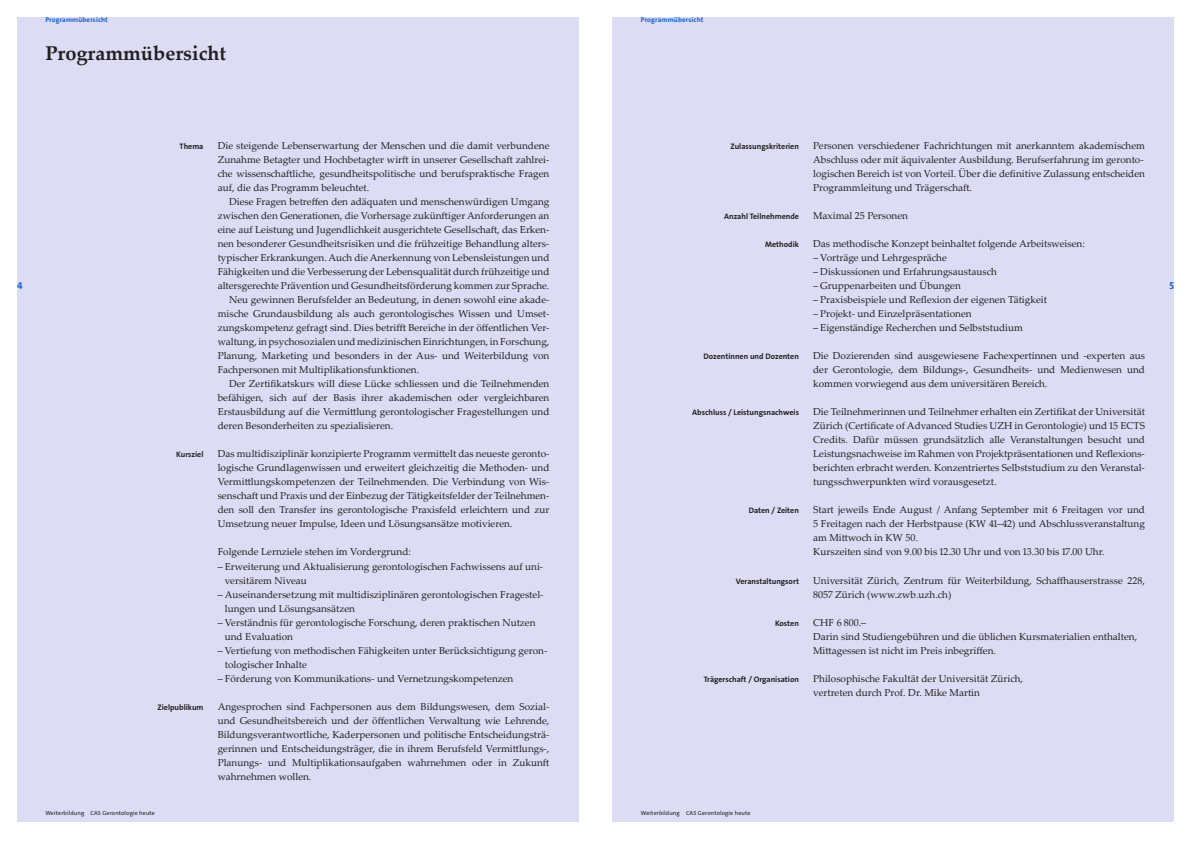
<style>
.page{position:relative;width:1191px;height:842px;background:#fff}
.page>*{position:absolute;margin:0;border:0;box-sizing:border-box;transform-origin:0 0}
.Titel{font:700 20px "Palatino Linotype";color:#231f20}
.Lauftext{font:10px/14px "Palatino Linotype";color:#231f20;text-align:justify}
.Lauftext_Einzug{font:10px/14px "Palatino Linotype";color:#231f20}
.Pagina_links{font:10px "The Sans LP7 Bld";color:#145fc7}
.Programmübersicht_Ti{font:8px "The Sans LP7 Bld";color:#231f20}
.t1{font:7px "The Sans LP7 Bld";letter-spacing:.02em;color:#145fc7}
.Fusszeile{font:6px "The Sans LP5 Plain";letter-spacing:.02em;color:#231f20}
</style>
<div class="page">
<div style="left:17px;top:17px;width:561px;height:804px;background:#dcdcf5"></div>
<div style="left:612px;top:17px;width:562px;height:804px;background:#dcdcf5"></div>
<p class="t1" style="left:45px;top:15px;width:64px">Programmübersicht</p>
<p class="t1" style="left:641px;top:15px;width:64px">Programmübersicht</p>
<p class="Titel" style="left:45px;top:39px;width:182px">Programmübersicht</p>
<p class="Pagina_links" style="left:17px;top:280px;width:7px">4</p>
<p class="Programmübersicht_Ti" style="left:180px;top:142px;width:25px">Thema</p>
<p class="Lauftext" style="left:218px;top:139px;width:333px">Die steigende Lebenserwartung der Menschen und die damit verbundene Zunahme Betagter und Hochbetagter wirft in unserer Gesellschaft zahlrei&shy;che wissenschaftliche, gesundheitspolitische und berufspraktische Fragen auf, die das Programm beleuchtet.</p>
<p class="Lauftext_Einzug" style="left:218px;top:195px;width:333px;text-align:justify;text-indent:11px">Diese Fragen betreffen den adäquaten und menschenwürdigen Umgang zwischen den Generationen, die Vorhersage zukünftiger Anforderungen an eine auf Leistung und Jugendlichkeit ausgerichtete Gesellschaft, das Erken&shy;nen besonderer Gesundheitsrisiken und die frühzeitige Behandlung alters&shy;typischer Erkrankungen. Auch die Anerkennung von Lebensleistungen und Fähigkeiten und die Verbesserung der Lebensqualität durch frühzeitige und altersgerechte Prävention und Gesundheitsförderung kommen zur Sprache.</p>
<p class="Lauftext_Einzug" style="left:218px;top:293px;width:333px;text-align:justify;text-indent:11px">Neu gewinnen Berufsfelder an Bedeutung, in denen sowohl eine akade&shy;mische Grundausbildung als auch gerontologisches Wissen und Umset&shy;zungskompetenz gefragt sind. Dies betrifft Bereiche in der öffentlichen Ver&shy;waltung, in psychosozialen und medizinischen Einrichtungen, in Forschung, Planung, Marketing und besonders in der Aus- und Weiterbildung von Fachpersonen mit Multiplikationsfunktionen.</p>
<p class="Lauftext_Einzug" style="left:218px;top:377px;width:333px;text-align:justify;text-indent:11px">Der Zertifikatskurs will diese Lücke schliessen und die Teilnehmenden befähigen, sich auf der Basis ihrer akademischen oder vergleichbaren Erstausbildung auf die Vermittlung gerontologischer Fragestellungen und deren Besonderheiten zu spezialisieren.</p>
<p class="Programmübersicht_Ti" style="left:176px;top:450px;width:29px">Kursziel</p>
<p class="Lauftext" style="left:218px;top:447px;width:333px">Das multidisziplinär konzipierte Programm vermittelt das neueste geronto&shy;logische Grundlagenwissen und erweitert gleichzeitig die Methoden- und Vermittlungskompetenzen der Teilnehmenden. Die Verbindung von Wis&shy;senschaft und Praxis und der Einbezug der Tätigkeitsfelder der Teilnehmen&shy;den soll den Transfer ins gerontologische Praxisfeld erleichtern und zur Umsetzung neuer Impulse, Ideen und Lösungsansätze motivieren.</p>
<p class="Lauftext" style="left:218px;top:545px;width:195px">Folgende Lernziele stehen im Vordergrund:</p>
<p class="Lauftext_Einzug" style="left:225px;top:559px;width:320px;text-indent:-7px">‒ Erweiterung und Aktualisierung gerontologischen Fachwissens auf uni&shy;versitärem Niveau</p>
<p class="Lauftext_Einzug" style="left:225px;top:587px;width:320px;text-indent:-7px">‒ Auseinandersetzung mit multidisziplinären gerontologischen Fragestel&shy;lungen und Lösungsansätzen</p>
<p class="Lauftext_Einzug" style="left:225px;top:615px;width:312px;text-indent:-7px">‒ Verständnis für gerontologische Forschung, deren praktischen Nutzen und Evaluation</p>
<p class="Lauftext_Einzug" style="left:225px;top:643px;width:324px;text-indent:-7px">‒ Vertiefung von methodischen Fähigkeiten unter Berücksichtigung geron&shy;tologischer Inhalte</p>
<p class="Lauftext_Einzug" style="left:218px;top:671px;width:297px">‒ Förderung von Kommunikations- und Vernetzungskompetenzen</p>
<p class="Programmübersicht_Ti" style="left:158px;top:702px;width:47px">Zielpublikum</p>
<p class="Lauftext" style="left:218px;top:699px;width:333px">Angesprochen sind Fachpersonen aus dem Bildungswesen, dem Sozial&shy;und Gesundheitsbereich und der öffentlichen Verwaltung wie Lehrende, Bildungsverantwortliche, Kaderpersonen und politische Entscheidungsträ&shy;gerinnen und Entscheidungsträger, die in ihrem Berufsfeld Vermittlungs-, Planungs- und Multiplikationsaufgaben wahrnehmen oder in Zukunft wahrnehmen wollen.</p>
<p class="Fusszeile" style="left:45px;top:809px;width:111px">Weiterbildung CAS Gerontologie heute</p>
<p class="Programmübersicht_Ti" style="left:730px;top:142px;width:70px">Zulassungskriterien</p>
<p class="Lauftext" style="left:813px;top:139px;width:333px">Personen verschiedener Fachrichtungen mit anerkanntem akademischem<br>Abschluss oder mit äquivalenter Ausbildung. Berufserfahrung im geronto-</p>
<p class="Lauftext" style="left:813px;top:167px;width:333px">logischen Bereich ist von Vorteil. Über die definitive Zulassung entscheiden<br>Programmleitung und Trägerschaft.</p>
<p class="Programmübersicht_Ti" style="left:724px;top:212px;width:76px">Anzahl Teilnehmende</p>
<p class="Lauftext" style="left:813px;top:209px;width:96px">Maximal 25 Personen</p>
<p class="Programmübersicht_Ti" style="left:765px;top:240px;width:35px">Methodik</p>
<p class="Lauftext" style="left:813px;top:237px;width:273px">Das methodische Konzept beinhaltet folgende Arbeitsweisen:</p>
<p class="Lauftext_Einzug" style="left:813px;top:251px;width:135px">‒ Vorträge und Lehrgespräche</p>
<p class="Lauftext_Einzug" style="left:813px;top:265px;width:185px">‒ Diskussionen und Erfahrungsaustausch</p>
<p class="Lauftext_Einzug" style="left:813px;top:279px;width:149px">‒ Gruppenarbeiten und Übungen</p>
<p class="Lauftext_Einzug" style="left:813px;top:293px;width:235px">‒ Praxisbeispiele und Reflexion der eigenen Tätigkeit</p>
<p class="Lauftext_Einzug" style="left:813px;top:307px;width:160px">‒ Projekt- und Einzelpräsentationen</p>
<p class="Lauftext_Einzug" style="left:813px;top:321px;width:211px">‒ Eigenständige Recherchen und Selbststudium</p>
<p class="Programmübersicht_Ti" style="left:703px;top:352px;width:97px">Dozentinnen und Dozenten</p>
<p class="Lauftext" style="left:813px;top:349px;width:333px">Die Dozierenden sind ausgewiesene Fachexpertinnen und -experten aus der Gerontologie, dem Bildungs-, Gesundheits- und Medienwesen und kommen vorwiegend aus dem universitären Bereich.</p>
<p class="Programmübersicht_Ti" style="left:692px;top:408px;width:108px">Abschluss / Leistungsnachweis</p>
<p class="Lauftext" style="left:813px;top:405px;width:333px">Die Teilnehmerinnen und Teilnehmer erhalten ein Zertifikat der Universität Zürich (Certificate of Advanced Studies UZH in Gerontologie) und 15 ECTS Credits. Dafür müssen grundsätzlich alle Veranstaltungen besucht und Leistungsnachweise im Rahmen von Projektpräsentationen und Reflexions&shy;berichten erbracht werden. Konzentriertes Selbststudium zu den Veranstal&shy;tungsschwerpunkten wird vorausgesetzt.</p>
<p class="Programmübersicht_Ti" style="left:748px;top:506px;width:52px">Daten / Zeiten</p>
<p class="Lauftext" style="left:813px;top:503px;width:333px">Start jeweils Ende August / Anfang September mit 6 Freitagen vor und 5 Freitagen nach der Herbstpause (KW 41–42) und Abschlussveranstaltung am Mittwoch in KW 50.</p>
<p class="Lauftext" style="left:813px;top:545px;width:293px">Kurszeiten sind von 9.00 bis 12.30 Uhr und von 13.30 bis 17.00 Uhr.</p>
<p class="Programmübersicht_Ti" style="left:736px;top:576px;width:65px">Veranstaltungsort</p>
<p class="Lauftext" style="left:813px;top:573px;width:333px">Universität Zürich, Zentrum für Weiterbildung, Schaffhauserstrasse 228,<br>8057 Zürich (www.zwb.uzh.ch)</p>
<p class="Programmübersicht_Ti" style="left:775px;top:618px;width:25px">Kosten</p>
<p class="Lauftext" style="left:813px;top:615px;width:54px">CHF 6 800.–</p>
<p class="Lauftext" style="left:813px;top:629px;width:325px">Darin sind Studiengebühren und die üblichen Kursmaterialien enthalten,</p>
<p class="Lauftext" style="left:813px;top:643px;width:184px">Mittagessen ist nicht im Preis inbegriffen.</p>
<p class="Programmübersicht_Ti" style="left:703px;top:674px;width:97px">Trägerschaft / Organisation</p>
<p class="Lauftext" style="left:813px;top:671px;width:211px">Philosophische Fakultät der Universität Zürich,</p>
<p class="Lauftext" style="left:813px;top:685px;width:168px">vertreten durch Prof. Dr. Mike Martin</p>
<p class="Pagina_links" style="left:1169px;top:280px;width:6px">5</p>
<p class="Fusszeile" style="left:641px;top:809px;width:111px">Weiterbildung CAS Gerontologie heute</p>
</div>
